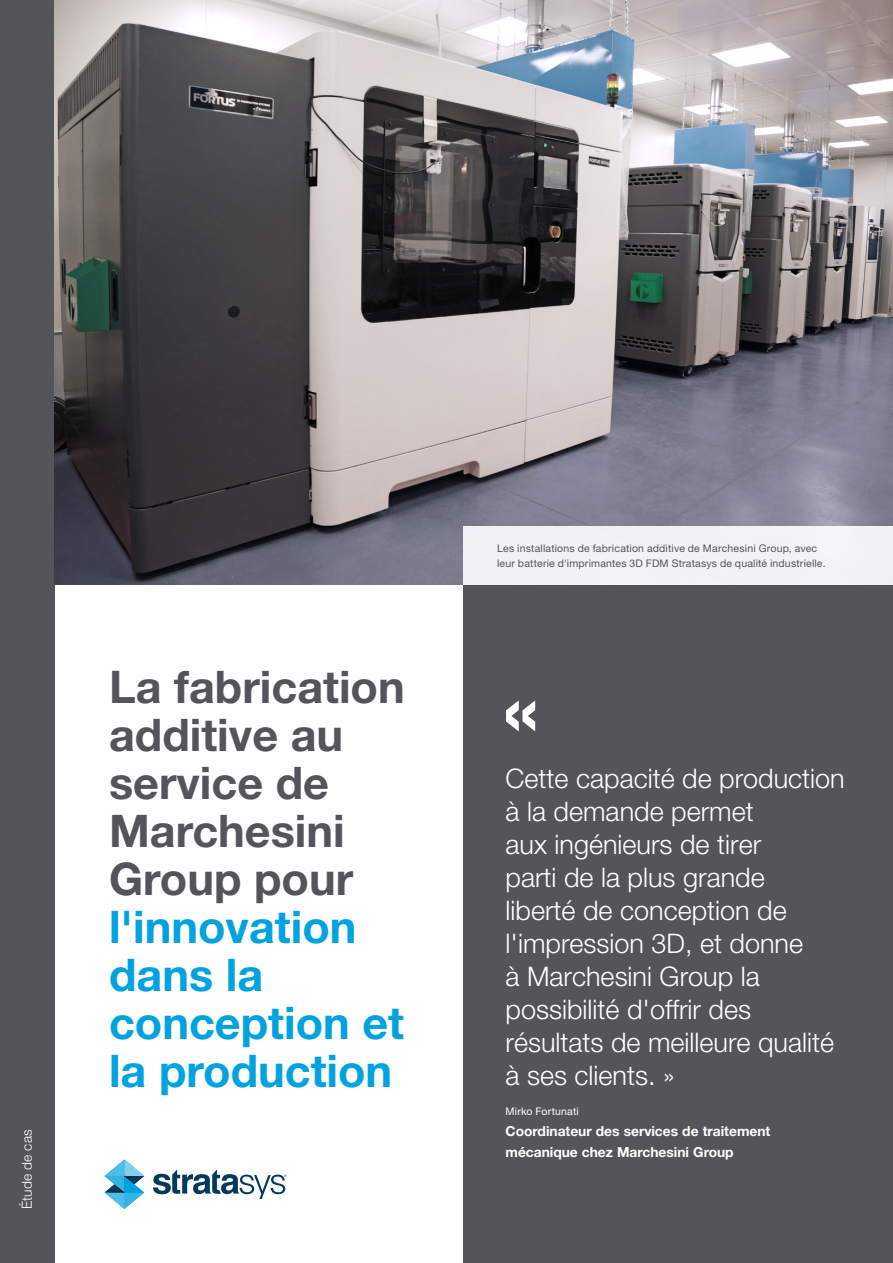
<style>
.page{position:relative;width:893px;height:1263px;background:#fff}
.page>*{position:absolute;margin:0;border:0;box-sizing:border-box;transform-origin:0 0}
.t1{font:700 81px "Helvetica Neue LT Std";color:#fff}
.t2{font:700 45px/48px "Helvetica Neue LT Std";color:#54555a}
.t3{font:700 45px/48px "Helvetica Neue LT Std";color:#00a2df}
.t4{font:300 27px/33px "Helvetica Neue LT Std";color:#fff}
.t5{font:700 13.8px/21px "Helvetica Neue LT Std";letter-spacing:-.005em;color:#fff}
.t6{font:300 13.8px "Helvetica Neue LT Std";letter-spacing:.01em;color:#fff}
.t7{font:10.5px/15px "Helvetica Neue LT Std";letter-spacing:.015em;color:#54555a}
.t8{font:10.5px "Helvetica Neue LT Std";letter-spacing:.015em;color:#fff}
</style>
<div class="page">
<svg style="left:105px;top:1159px;width:39px;height:50px"></svg>
<svg style="left:153px;top:1169px;width:133px;height:30px"></svg>
<div style="left:0;top:0;width:54px;height:1263px;background:#54555a"></div>
<div style="left:463px;top:585px;width:430px;height:678px;background:#54555a"></div>
<img style="left:54px;top:0;width:839px;height:585px">
<div style="left:463px;top:527px;width:430px;height:58px;background:#f2f2f4"></div>
<p class="t6" style="left:19px;top:1209px;width:81px;rotate:-90deg">Étude de cas</p>
<h2 class="t2" style="left:109px;top:662px;width:297px">La fabrication additive au service de<br>Marchesini<br>Group pour</h2>
<h2 class="t3" style="left:109px;top:902px;width:296px">l'innovation dans la conception et la production</h2>
<p class="t7" style="left:497px;top:541px;width:330px">Les installations de fabrication additive de Marchesini Group, avec leur batterie d'imprimantes 3D FDM Stratasys de qualité industrielle.</p>
<h1 class="t1" style="left:503px;top:659px;width:37px">«</h1>
<p class="t4" style="left:506px;top:761px;width:341px">Cette capacité de production à la demande permet<br>aux ingénieurs de tirer<br>parti de la plus grande<br>liberté de conception de l'impression 3D, et donne<br>à Marchesini Group la possibilité d'offrir des résultats de meilleure qualité à ses clients. »</p>
<p class="t8" style="left:506px;top:1105px;width:75px">Mirko Fortunati</p>
<p class="t5" style="left:506px;top:1120px;width:266px">Coordinateur des services de traitement mécanique chez Marchesini Group</p>
</div>
